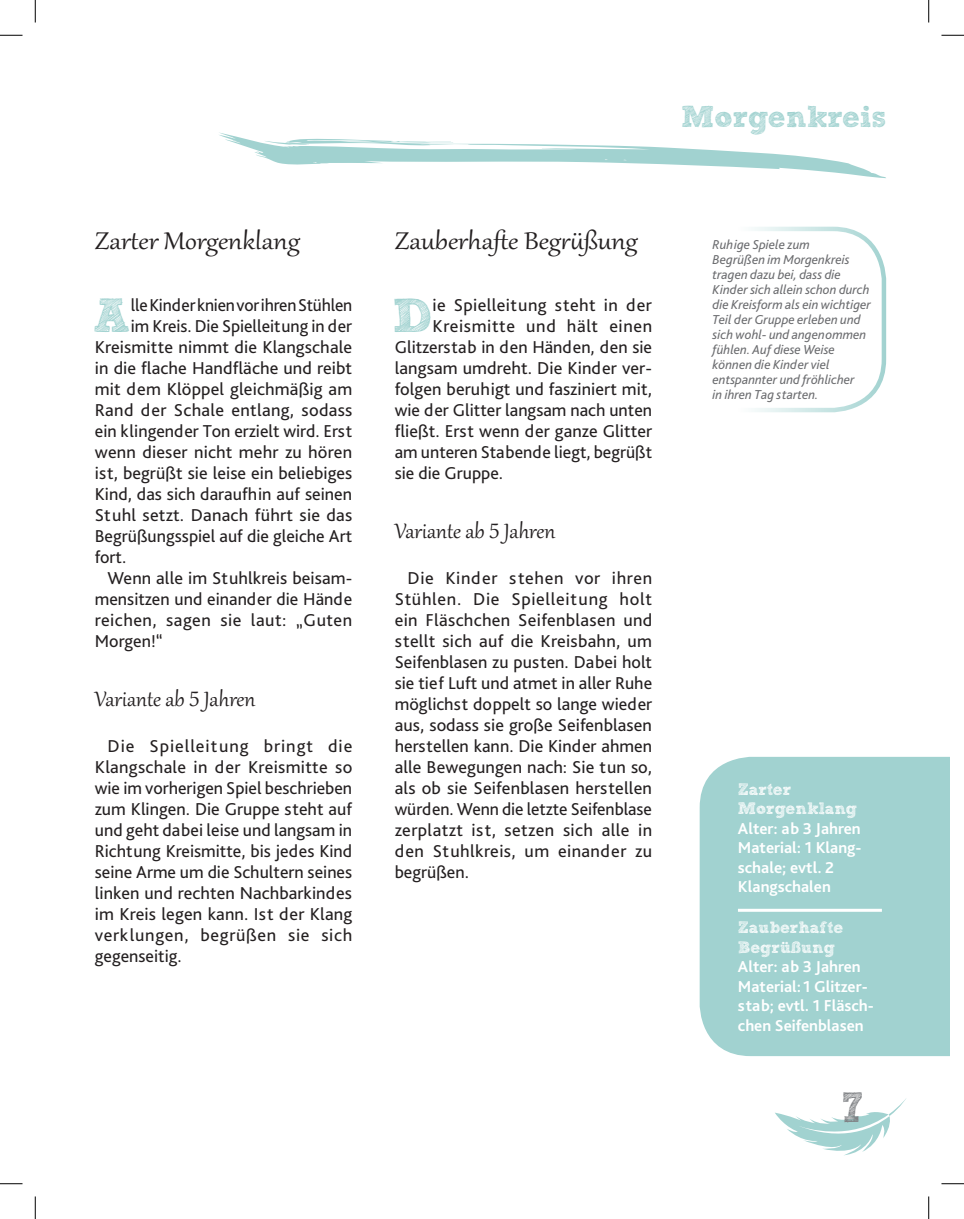
<style>
.page{position:relative;width:964px;height:1219px;background:#fff}
.page>*{position:absolute;margin:0;border:0;box-sizing:border-box;transform-origin:0 0}
.N1Drop{font:47.7px "Sketch Rockwell";color:#a1d2d0}
.t1{font:42px "Sketch Rockwell";color:#808285}
.Titels{font:30px "Sketch Rockwell";color:#a1d2d0}
.T3{font:29.7px "Gabriola";color:#231f20;scale:1.11 1}
.T4{font:25.5px "Gabriola";color:#231f20}
.N1{font:18px/21px "Bliss Pro";letter-spacing:.02em;color:#231f20;text-align:justify}
.N1Drop-2{font:18px "Bliss Pro";letter-spacing:.005em;color:#231f20}
.N1Drop-3{font:18px "Bliss Pro";letter-spacing:.03em;color:#231f20}
.M1{font:700 16.5px/19.5px "Bliss Pro";color:#fff}
.Hinweis{font:italic 13.5px/15px "Bliss Pro";color:#6c6d70}
.s1{font-family:"Sketch Rockwell";font-weight:400}
</style>
<div class="page">
<svg style="left:775px;top:1099px;width:131px;height:56px"></svg>
<svg style="left:219px;top:132px;width:667px;height:46px"></svg>
<svg style="left:754px;top:226px;width:133px;height:187px"></svg>
<div style="left:699px;top:757px;width:250px;height:299px;background:#a1d2d0"></div>
<hr style="left:738px;top:908px;width:143px;height:3px;background:#fff">
<svg style="left:0;top:35px;width:22px;height:1px"></svg>
<svg style="left:941px;top:35px;width:22px;height:1px"></svg>
<svg style="left:0;top:1183px;width:22px;height:1px"></svg>
<svg style="left:941px;top:1183px;width:22px;height:1px"></svg>
<svg style="left:35px;top:0;width:1px;height:22px"></svg>
<svg style="left:35px;top:1196px;width:1px;height:23px"></svg>
<svg style="left:928px;top:0;width:1px;height:22px"></svg>
<svg style="left:928px;top:1196px;width:1px;height:23px"></svg>
<p class="Titels" style="left:681px;top:101px;width:206px">Morgenkreis</p>
<p class="T3" style="left:95px;top:222px;width:186px">Zarter Morgenklang</p>
<p class="T3" style="left:395px;top:222px;width:221px">Zauberhafte Begrüßung</p>
<p class="N1Drop" style="left:93px;top:289px;width:39px">A</p>
<p class="N1Drop-2" style="left:131px;top:293px;width:223px">lle Kinder knien vor ihren Stühlen</p>
<p class="N1Drop-2" style="left:131px;top:314px;width:223px">im Kreis. Die Spielleitung in der</p>
<p class="N1Drop-2" style="left:95px;top:335px;width:259px">Kreismitte nimmt die Klangschale</p>
<p class="N1Drop-2" style="left:95px;top:356px;width:259px">in die flache Handfläche und reibt</p>
<p class="N1Drop-2" style="left:95px;top:377px;width:259px">mit dem Klöppel gleichmäßig am</p>
<p class="N1Drop-2" style="left:95px;top:398px;width:259px">Rand der Schale entlang, sodass</p>
<p class="N1Drop-2" style="left:95px;top:419px;width:259px">ein klingender Ton erzielt wird. Erst</p>
<p class="N1Drop-2" style="left:95px;top:440px;width:259px">wenn dieser nicht mehr zu hören</p>
<p class="N1Drop-2" style="left:95px;top:461px;width:259px">ist, begrüßt sie leise ein beliebiges</p>
<p class="N1Drop-2" style="left:95px;top:482px;width:259px">Kind, das sich daraufhin auf seinen</p>
<p class="N1Drop-2" style="left:95px;top:503px;width:259px">Stuhl setzt. Danach führt sie das</p>
<p class="N1Drop-2" style="left:95px;top:524px;width:259px">Begrüßungsspiel auf die gleiche Art</p>
<p class="N1Drop-2" style="left:95px;top:545px;width:33px">fort.</p>
<p class="N1" style="left:95px;top:567px;width:259px;text-indent:13px">Wenn alle im Stuhlkreis beisam&shy;mensitzen und einander die Hände reichen, sagen sie laut: „Guten Morgen!“</p>
<p class="T4" style="left:95px;top:682px;width:162px">Variante ab 5 Jahren</p>
<p class="N1" style="left:95px;top:735px;width:259px;text-indent:13px">Die Spielleitung bringt die Klangschale in der Kreismitte so wie im vorherigen Spiel beschrieben zum Klingen. Die Gruppe steht auf und geht dabei leise und langsam in Richtung Kreismitte, bis jedes Kind seine Arme um die Schultern seines linken und rechten Nachbarkindes im Kreis legen kann. Ist der Klang verklungen, begrüßen sie sich gegenseitig.</p>
<p class="N1Drop" style="left:392px;top:289px;width:42px">D</p>
<p class="N1Drop-2" style="left:432px;top:293px;width:221px">ie Spielleitung steht in der</p>
<p class="N1Drop-3" style="left:432px;top:314px;width:221px">Kreismitte und hält einen</p>
<p class="N1Drop-2" style="left:395px;top:335px;width:259px">Glitzerstab in den Händen, den sie</p>
<p class="N1Drop-2" style="left:395px;top:356px;width:259px">langsam umdreht. Die Kinder ver-</p>
<p class="N1Drop-2" style="left:395px;top:377px;width:259px">folgen beruhigt und fasziniert mit,</p>
<p class="N1Drop-2" style="left:395px;top:398px;width:259px">wie der Glitter langsam nach unten</p>
<p class="N1Drop-2" style="left:395px;top:419px;width:259px">fließt. Erst wenn der ganze Glitter</p>
<p class="N1Drop-2" style="left:395px;top:440px;width:259px">am unteren Stabende liegt, begrüßt</p>
<p class="N1Drop-2" style="left:395px;top:461px;width:110px">sie die Gruppe.</p>
<p class="T4" style="left:395px;top:514px;width:162px">Variante ab 5 Jahren</p>
<p class="N1" style="left:395px;top:567px;width:259px;text-indent:13px">Die Kinder stehen vor ihren Stühlen. Die Spielleitung holt ein Fläschchen Seifenblasen und stellt sich auf die Kreisbahn, um Seifenblasen zu pusten. Dabei holt sie tief Luft und atmet in aller Ruhe möglichst doppelt so lange wieder aus, sodass sie große Seifenblasen herstellen kann. Die Kinder ahmen alle Bewegungen nach: Sie tun so, als ob sie Seifenblasen herstellen würden. Wenn die letzte Seifenblase zerplatzt ist, setzen sich alle in den Stuhlkreis, um einander zu begrüßen.</p>
<p class="Hinweis" style="left:712px;top:237px;width:160px">Ruhige Spiele zum<br>Begrüßen im Morgenkreis tragen dazu bei, dass die<br>Kinder sich allein schon durch die Kreisform als ein wichtiger<br>Teil der Gruppe erleben und sich wohl- und angenommen fühlen. Auf diese Weise können die Kinder viel entspannter und fröhlicher<br>in ihren Tag starten.</p>
<p class="M1" style="left:738px;top:779px;width:124px"><span class="s1">Zarter<br>Morgenklang<br></span>Alter: ab 3 Jahren<br>Material: 1 Klang&shy;schale; evtl. 2<br>Klangschalen</p>
<p class="M1" style="left:738px;top:917px;width:136px"><span class="s1">Zauberhafte<br>Begrüßung<br></span>Alter: ab 3 Jahren<br>Material: 1 Glitzer&shy;stab; evtl. 1 Fläsch&shy;chen Seifenblasen</p>
<p class="t1" style="left:841px;top:1084px;width:23px">7</p>
</div>
